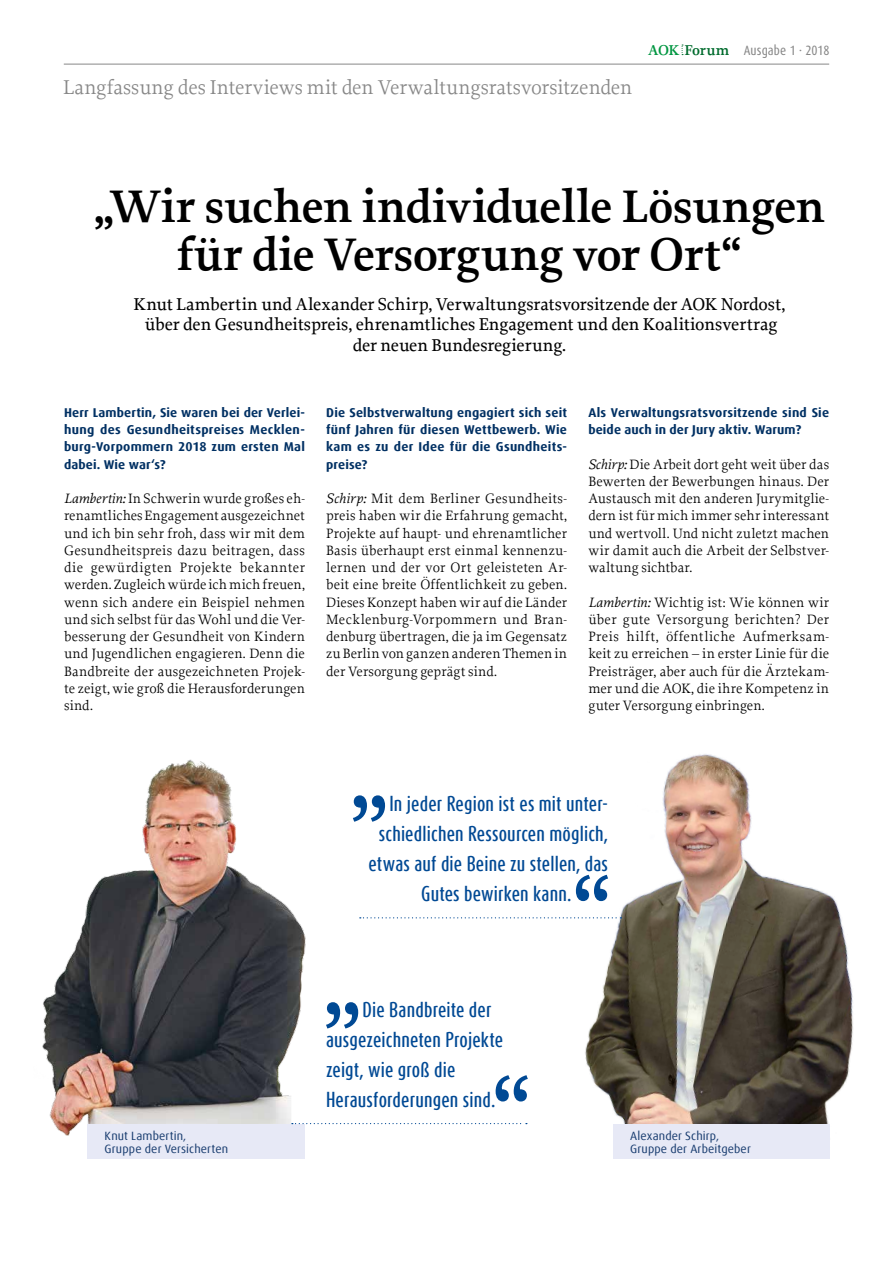
<style>
.page{position:relative;width:893px;height:1263px;background:#fff}
.page>*{position:absolute;margin:0;border:0;box-sizing:border-box;transform-origin:0 0}
.t1{font:600 48px/48px "Proforma";letter-spacing:-.01em;color:#000;text-align:center}
.t2{font:21px "Proforma";letter-spacing:-.005em;color:#878787}
.t3{font:500 18px/30px "Dax Compact Offc";letter-spacing:.01em;color:#004994}
.t4{font:500 18px/20.2px "Proforma";letter-spacing:-.005em;color:#000;text-align:center}
.t5{font:14.25px/17.2px "Proforma";letter-spacing:.005em;color:#000;text-align:justify}
.t6{font:13.5px "Dax Condensed";letter-spacing:.005em;color:#878787}
.t7{font:700 12.75px/17.2px "Dax Offc";letter-spacing:.02em;color:#003063;text-align:justify}
.t8{font:12px/12.8px "Dax Offc";letter-spacing:.01em;color:#183c6f}
.s1{font-family:"Proforma";font-weight:600;font-size:15px;color:#009641}
.s2{font-family:"Proforma";font-weight:600;font-size:15px;color:#006b2d}
.s3{font-style:italic}
</style>
<div class="page">
<hr style="left:64px;top:64px;width:765px;height:1px;background:#878787">
<img style="left:42px;top:759px;width:277px;height:380px">
<img style="left:562px;top:754px;width:291px;height:397px">
<div style="left:88px;top:1124px;width:217px;height:34px;background:#e7e9f6"></div>
<div style="left:613px;top:1125px;width:216px;height:34px;background:#e7e9f6"></div>
<svg style="left:360px;top:917px;width:261px;height:1px"></svg>
<svg style="left:292px;top:1123px;width:235px;height:1px"></svg>
<svg style="left:326px;top:1002px;width:32px;height:26px"></svg>
<svg style="left:496px;top:1075px;width:32px;height:26px"></svg>
<svg style="left:353px;top:795px;width:32px;height:27px"></svg>
<svg style="left:576px;top:875px;width:32px;height:26px"></svg>
<h2 class="t2" style="left:63px;top:75px;width:571px">Langfassung des Interviews mit den Verwaltungsratsvorsitzenden</h2>
<p class="t6" style="left:648px;top:43px;width:183px"><span class="s1">AOK</span> <span class="s2">Forum</span> Ausgabe 1 · 2018</p>
<h1 class="t1" style="left:93px;top:182px;width:734px">„Wir suchen individuelle Lösungen für die Versorgung vor Ort“</h1>
<p class="t4" style="left:134px;top:294px;width:653px">Knut Lambertin und Alexander Schirp, Verwaltungsratsvorsitzende der AOK Nordost, über den Gesundheitspreis, ehrenamtliches Engagement und den Koalitionsvertrag der neuen Bundesregierung.</p>
<p class="t7" style="left:64px;top:404px;width:242px">Herr Lambertin, Sie waren bei der Verlei&shy;hung des Gesundheitspreises Mecklen&shy;burg-Vorpommern 2018 zum ersten Mal dabei. Wie war‘s?</p>
<p class="t5" style="left:64px;top:490px;width:242px"><span class="s3">Lambertin:</span> In Schwerin wurde großes eh&shy;renamtliches Engagement ausgezeichnet und ich bin sehr froh, dass wir mit dem Gesundheitspreis dazu beitragen, dass die gewürdigten Projekte bekannter werden. Zugleich würde ich mich freuen, wenn sich andere ein Beispiel nehmen und sich selbst für das Wohl und die Ver&shy;besserung der Gesundheit von Kindern und Jugendlichen engagieren. Denn die Bandbreite der ausgezeichneten Projek&shy;te zeigt, wie groß die Herausforderungen sind.</p>
<p class="t7" style="left:326px;top:404px;width:242px">Die Selbstverwaltung engagiert sich seit fünf Jahren für diesen Wettbewerb. Wie kam es zu der Idee für die Gsundheits&shy;preise?</p>
<p class="t5" style="left:326px;top:490px;width:242px"><span class="s3">Schirp:</span> Mit dem Berliner Gesundheits&shy;preis haben wir die Erfahrung gemacht, Projekte auf haupt- und ehrenamtlicher Basis überhaupt erst einmal kennenzu&shy;lernen und der vor Ort geleisteten Ar&shy;beit eine breite Öffentlichkeit zu geben.<br>Dieses Konzept haben wir auf die Länder Mecklenburg-Vorpommern und Bran&shy;denburg übertragen, die ja im Gegensatz zu Berlin von ganzen anderen Themen in der Versorgung geprägt sind.</p>
<p class="t7" style="left:588px;top:404px;width:242px">Als Verwaltungsratsvorsitzende sind Sie beide auch in der Jury aktiv. Warum?</p>
<p class="t5" style="left:588px;top:455px;width:242px"><span class="s3">Schirp:</span> Die Arbeit dort geht weit über das Bewerten der Bewerbungen hinaus. Der Austausch mit den anderen Jurymitglie&shy;dern ist für mich immer sehr interessant und wertvoll. Und nicht zuletzt machen wir damit auch die Arbeit der Selbstver&shy;waltung sichtbar.</p>
<p class="t5" style="left:588px;top:593px;width:242px"><span class="s3">Lambertin:</span> Wichtig ist: Wie können wir über gute Versorgung berichten? Der Preis hilft, öffentliche Aufmerksam&shy;keit zu erreichen – in erster Linie für die Preisträger, aber auch für die Ärztekam&shy;mer und die AOK, die ihre Kompetenz in guter Versorgung einbringen.</p>
<p class="t3" style="left:389px;top:789px;width:220px">In jeder Region ist es mit unter-</p>
<p class="t3" style="left:379px;top:819px;width:231px">schiedlichen Ressourcen möglich,</p>
<p class="t3" style="left:369px;top:849px;width:241px">etwas auf die Beine zu stellen, das</p>
<p class="t3" style="left:421px;top:879px;width:152px">Gutes bewirken kann.</p>
<p class="t3" style="left:326px;top:994px;width:179px;text-indent:37px">Die Bandbreite der ausgezeichneten Projekte zeigt, wie groß die<br>Herausforderungen sind.</p>
<p class="t8" style="left:105px;top:1129px;width:125px">Knut Lambertin,<br>Gruppe der Versicherten</p>
<p class="t8" style="left:630px;top:1129px;width:122px">Alexander Schirp,<br>Gruppe der Arbeitgeber</p>
</div>
